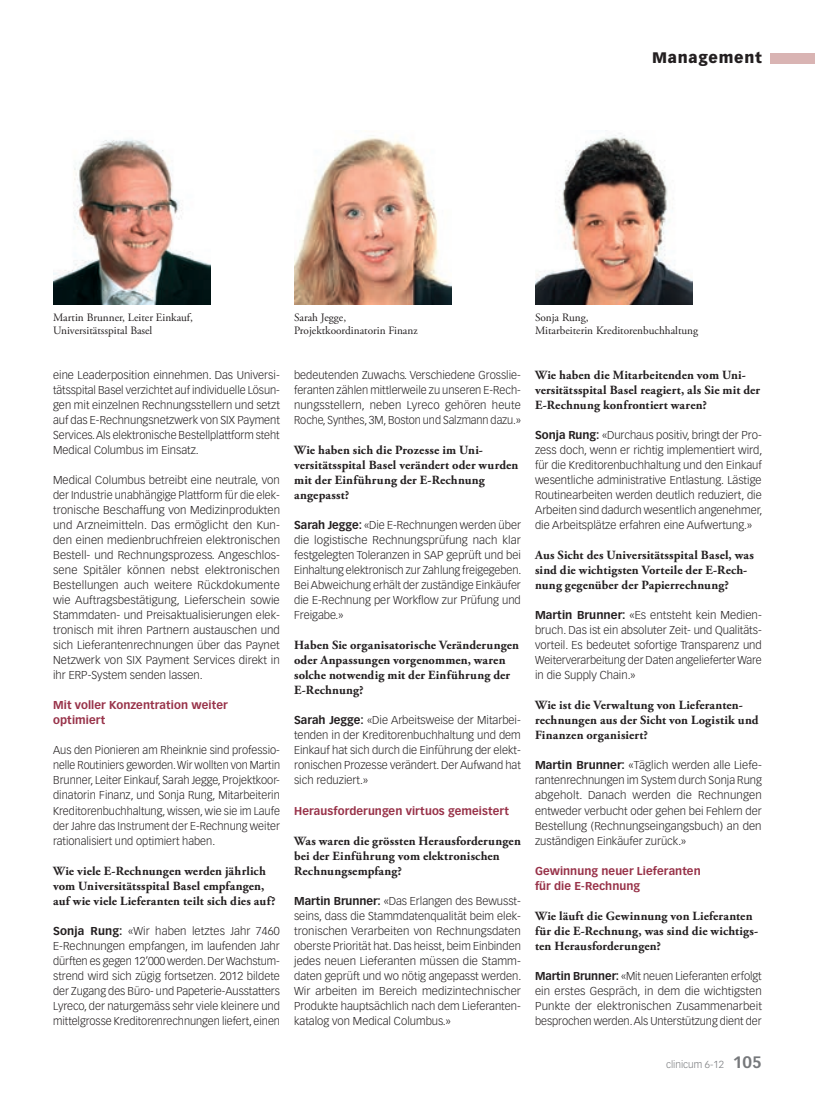
<style>
.page{position:relative;width:815px;height:1099px;background:#fff}
.page>*{position:absolute;margin:0;border:0;box-sizing:border-box;transform-origin:0 0}
.t1{font:900 15px "Vectora LT Std";letter-spacing:.05em;color:#231f20}
.t2{font:700 12.5px/15px "Adobe Garamond Pro";letter-spacing:.01em;color:#231f20}
.t3{font:300 11.25px/15px "Vectora LT Std";color:#231f20;text-align:justify}
.t4{font:11.25px/13.5px "Adobe Garamond Pro";color:#231f20}
.t5{font:700 11.25px/15px "Vectora LT Std";letter-spacing:.005em;color:#983249}
.t6{font:300 10px "Vectora LH";color:#76787b}
.s1{font-weight:700}
.s2{font-weight:700;font-size:16.25px}
</style>
<div class="page">
<div style="left:770px;top:53px;width:45px;height:10px;background:#d9b4b3"></div>
<img style="left:53px;top:139px;width:157px;height:165px">
<img style="left:294px;top:135px;width:157px;height:169px">
<img style="left:535px;top:130px;width:157px;height:174px">
<h1 class="t1" style="left:652px;top:49px;width:111px">Management</h1>
<p class="t4" style="left:53px;top:311px;width:141px">Martin Brunner, Leiter Einkauf,<br>Universitätsspital Basel</p>
<p class="t4" style="left:294px;top:311px;width:125px">Sarah Jegge,<br>Projektkoordinatorin Finanz</p>
<p class="t4" style="left:535px;top:311px;width:165px">Sonja Rung,<br>Mitarbeiterin Kreditorenbuchhaltung</p>
<p class="t3" style="left:53px;top:368px;width:228px">eine Leaderposition einnehmen. Das Universi&shy;tätsspital Basel verzichtet auf individuelle Lösun&shy;gen mit einzelnen Rechnungsstellern und setzt auf das E-Rechnungsnetzwerk von SIX Payment Services. Als elektronische Bestellplattform steht Medical Columbus im Einsatz.</p>
<p class="t3" style="left:53px;top:473px;width:228px">Medical Columbus betreibt eine neutrale, von der Industrie unabhängige Plattform für die elek&shy;tronische Beschaffung von Medizinprodukten und Arzneimitteln. Das ermöglicht den Kun&shy;den einen medienbruchfreien elektronischen Bestell- und Rechnungsprozess. Angeschlos&shy;sene Spitäler können nebst elektronischen Bestellungen auch weitere Rückdokumente wie Auftragsbestätigung, Lieferschein sowie Stammdaten- und Preisaktualisierungen elek&shy;tronisch mit ihren Partnern austauschen und sich Lieferantenrechnungen über das Paynet Netzwerk von SIX Payment Services direkt in ihr ERP-System senden lassen.</p>
<p class="t5" style="left:53px;top:698px;width:176px">Mit voller Konzentration weiter optimiert</p>
<p class="t3" style="left:53px;top:743px;width:228px">Aus den Pionieren am Rheinknie sind professio&shy;nelle Routiniers geworden. Wir wollten von Martin Brunner, Leiter Einkauf, Sarah Jegge, Projektkoor&shy;dinatorin Finanz, und Sonja Rung, Mitarbeiterin Kreditorenbuchhaltung, wissen, wie sie im Laufe der Jahre das Instrument der E-Rechnung weiter rationalisiert und optimiert haben.</p>
<p class="t2" style="left:53px;top:863px;width:224px">Wie viele E-Rechnungen werden jährlich vom Universitätsspital Basel empfangen, auf wie viele Lieferanten teilt sich dies auf?</p>
<p class="t3" style="left:53px;top:923px;width:228px"><span class="s1">Sonja Rung:</span> «Wir haben letztes Jahr 7460<br>E-Rechnungen empfangen, im laufenden Jahr dürften es gegen 12’000 werden. Der Wachstum&shy;strend wird sich zügig fortsetzen. 2012 bildete der Zugang des Büro- und Papeterie-Ausstatters Lyreco, der naturgemäss sehr viele kleinere und mittelgrosse Kreditorenrechnungen liefert, einen</p>
<p class="t3" style="left:294px;top:368px;width:228px">bedeutenden Zuwachs. Verschiedene Grosslie&shy;feranten zählen mittlerweile zu unseren E-Rech&shy;nungsstellern, neben Lyreco gehören heute Roche, Synthes, 3M, Boston und Salzmann dazu.»</p>
<p class="t2" style="left:294px;top:443px;width:226px">Wie haben sich die Prozesse im Uni&shy;versitätsspital Basel verändert oder wurden mit der Einführung der E-Rechnung angepasst?</p>
<p class="t3" style="left:294px;top:518px;width:229px"><span class="s1">Sarah Jegge:</span> «Die E-Rechnungen werden über die logistische Rechnungsprüfung nach klar festgelegten Toleranzen in SAP geprüft und bei Einhaltung elektronisch zur Zahlung freigegeben.<br>Bei Abweichung erhält der zuständige Einkäufer die E-Rechnung per Workflow zur Prüfung und Freigabe.»</p>
<p class="t2" style="left:294px;top:638px;width:227px">Haben Sie organisatorische Veränderungen oder Anpassungen vorgenommen, waren solche notwendig mit der Einführung der E-Rechnung?</p>
<p class="t3" style="left:294px;top:713px;width:228px"><span class="s1">Sarah Jegge:</span> «Die Arbeitsweise der Mitarbei&shy;tenden in der Kreditorenbuchhaltung und dem Einkauf hat sich durch die Einführung der elekt&shy;ronischen Prozesse verändert. Der Aufwand hat sich reduziert.»</p>
<p class="t5" style="left:294px;top:803px;width:217px">Herausforderungen virtuos gemeistert</p>
<p class="t2" style="left:294px;top:833px;width:228px">Was waren die grössten Herausforderungen bei der Einführung vom elektronischen<br>Rechnungsempfang?</p>
<p class="t3" style="left:294px;top:893px;width:229px;text-align:left"><span class="s1">Martin Brunner:</span> «Das Erlangen des Bewusst&shy;seins, dass die Stammdatenqualität beim elek&shy;tronischen Verarbeiten von Rechnungsdaten oberste Priorität hat. Das heisst, beim Einbinden jedes neuen Lieferanten müssen die Stamm&shy;daten geprüft und wo nötig angepasst werden.<br>Wir arbeiten im Bereich medizintechnischer Produkte hauptsächlich nach dem Lieferanten&shy;katalog von Medical Columbus.»</p>
<p class="t2" style="left:535px;top:368px;width:227px">Wie haben die Mitarbeitenden vom Uni&shy;versitätsspital Basel reagiert, als Sie mit der<br>E-Rechnung konfrontiert waren?</p>
<p class="t3" style="left:535px;top:428px;width:229px"><span class="s1">Sonja Rung:</span> «Durchaus positiv, bringt der Pro&shy;zess doch, wenn er richtig implementiert wird, für die Kreditorenbuchhaltung und den Einkauf wesentliche administrative Entlastung. Lästige Routinearbeiten werden deutlich reduziert, die Arbeiten sind dadurch wesentlich angenehmer, die Arbeitsplätze erfahren eine Aufwertung.»</p>
<p class="t2" style="left:535px;top:548px;width:220px">Aus Sicht des Universitätsspital Basel, was sind die wichtigsten Vorteile der E-Rech&shy;nung gegenüber der Papierrechnung?</p>
<p class="t3" style="left:535px;top:608px;width:228px"><span class="s1">Martin Brunner:</span> «Es entsteht kein Medien&shy;bruch. Das ist ein absoluter Zeit- und Qualitäts&shy;vorteil. Es bedeutet sofortige Transparenz und Weiterverarbeitung der Daten angelieferter Ware in die Supply Chain.»</p>
<p class="t2" style="left:535px;top:698px;width:225px">Wie ist die Verwaltung von Lieferanten&shy;rechnungen aus der Sicht von Logistik und<br>Finanzen organisiert?</p>
<p class="t3" style="left:535px;top:758px;width:228px"><span class="s1">Martin Brunner:</span> «Täglich werden alle Liefe&shy;rantenrechnungen im System durch Sonja Rung abgeholt. Danach werden die Rechnungen entweder verbucht oder gehen bei Fehlern der Bestellung (Rechnungseingangsbuch) an den zuständigen Einkäufer zurück.»</p>
<p class="t5" style="left:535px;top:863px;width:167px">Gewinnung neuer Lieferanten für die E-Rechnung</p>
<p class="t2" style="left:535px;top:908px;width:225px">Wie läuft die Gewinnung von Lieferanten für die E-Rechnung, was sind die wichtigs&shy;ten Herausforderungen?</p>
<p class="t3" style="left:535px;top:968px;width:228px"><span class="s1">Martin Brunner:</span> «Mit neuen Lieferanten erfolgt ein erstes Gespräch, in dem die wichtigsten Punkte der elektronischen Zusammenarbeit besprochen werden. Als Unterstützung dient der</p>
<p class="t6" style="left:666px;top:1058px;width:97px">clinicum 6-12 <span class="s2">105</span></p>
</div>
